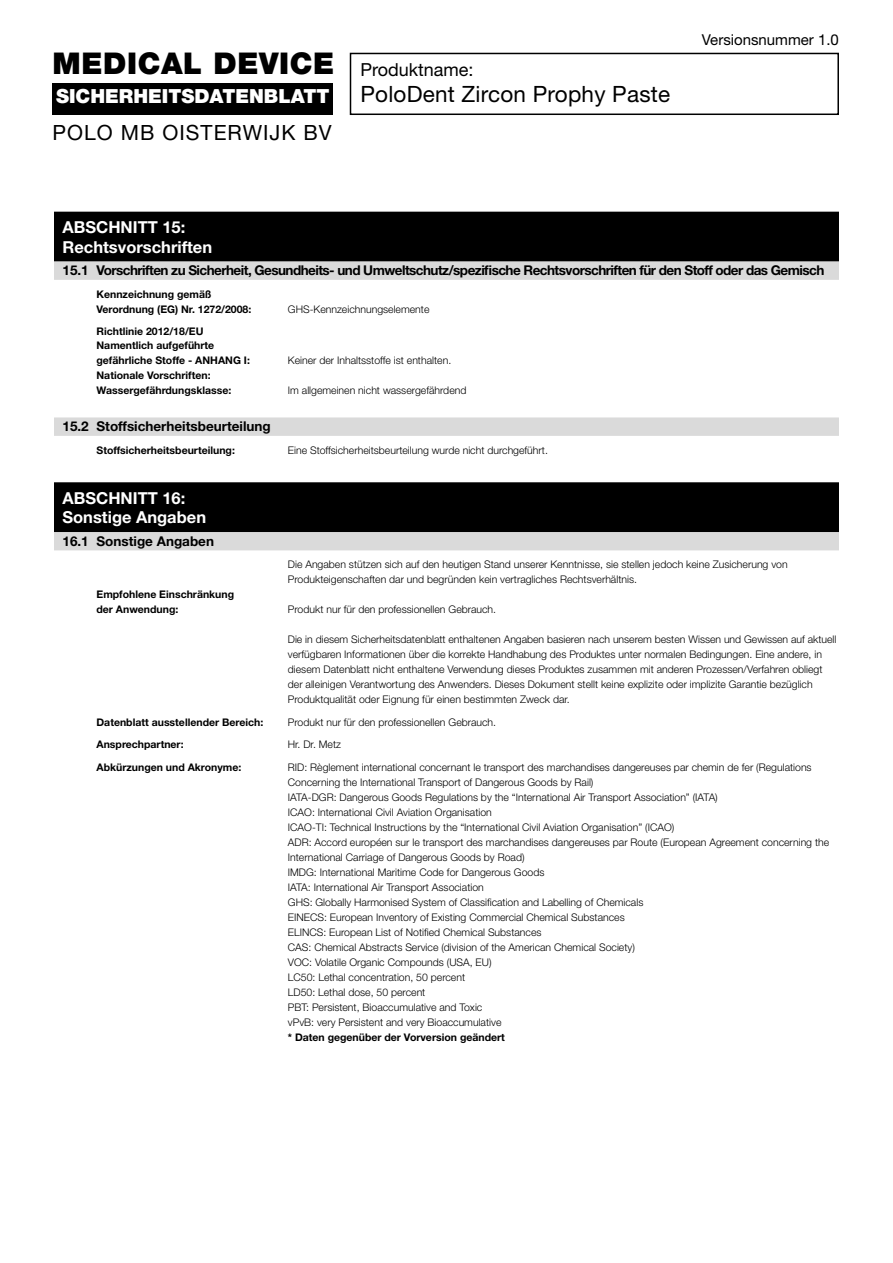
<style>
.page{position:relative;width:893px;height:1263px;background:#fff}
.page>*{position:absolute;margin:0;border:0;box-sizing:border-box;transform-origin:0 0}
.t1{font:900 30px "Helvetica Neue LT Pro";letter-spacing:.02em;color:#000}
.t2{font:22.5px "Helvetica Neue LT Pro";letter-spacing:.01em;color:#000}
.t3{font:21px "Helvetica Neue LT Pro";letter-spacing:.05em;color:#000}
.t4{font:900 19.5px "Helvetica Neue LT Pro";color:#fff}
.t5{font:18px "Helvetica Neue LT Pro";color:#000}
.t6{font:700 16.5px/19.8px "Helvetica Neue LT Pro";color:#fff}
.t7{font:15px "Helvetica Neue LT Pro";color:#000}
.t8{font:700 13.5px "Helvetica Neue LT Pro";letter-spacing:-.04em;color:#000}
.t9{font:700 13.5px "Helvetica Neue LT Pro";color:#000}
.t10{font:300 10.5px/15px "Helvetica Neue LT Pro";color:#000}
.t11{font:700 10.5px/15px "Helvetica Neue LT Pro";color:#000}
</style>
<div class="page">
<div style="left:54px;top:212px;width:785px;height:25px;background:#000"></div>
<div style="left:54px;top:231px;width:785px;height:26px;background:#000"></div>
<div style="left:54px;top:253px;width:785px;height:9px;background:#000"></div>
<div style="left:54px;top:261px;width:785px;height:18px;background:#dadada"></div>
<div style="left:54px;top:275px;width:785px;height:5px;background:#dadada"></div>
<div style="left:54px;top:417px;width:785px;height:18px;background:#dadada"></div>
<div style="left:54px;top:431px;width:785px;height:5px;background:#dadada"></div>
<div style="left:54px;top:482px;width:785px;height:26px;background:#000"></div>
<div style="left:54px;top:502px;width:785px;height:26px;background:#000"></div>
<div style="left:54px;top:523px;width:785px;height:9px;background:#000"></div>
<div style="left:54px;top:532px;width:785px;height:18px;background:#dadada"></div>
<div style="left:350px;top:53px;width:489px;height:62px;border:2px solid #000"></div>
<div style="left:52px;top:83px;width:281px;height:32px;background:#000"></div>
<h1 class="t1" style="left:52px;top:45px;width:283px">MEDICAL DEVICE</h1>
<h3 class="t4" style="left:56px;top:84px;width:275px">SICHERHEITSDATENBLATT</h3>
<h3 class="t3" style="left:52px;top:119px;width:281px">POLO MB OISTERWIJK BV</h3>
<h3 class="t5" style="left:360px;top:59px;width:115px">Produktname:</h3>
<h2 class="t2" style="left:360px;top:80px;width:311px">PoloDent Zircon Prophy Paste</h2>
<h3 class="t7" style="left:702px;top:30px;width:139px">Versionsnummer 1.0</h3>
<h3 class="t6" style="left:62px;top:217px;width:151px">ABSCHNITT 15:<br>Rechtsvorschriften</h3>
<p class="t8" style="left:63px;top:262px;width:763px">15.1 Vorschriften zu Sicherheit, Gesundheits- und Umweltschutz/spezifische Rechtsvorschriften für den Stoff oder das Gemisch</p>
<p class="t11" style="left:97px;top:286px;width:156px">Kennzeichnung gemäß<br>Verordnung (EG) Nr. 1272/2008:</p>
<p class="t10" style="left:288px;top:301px;width:143px">GHS-Kennzeichnungselemente</p>
<p class="t11" style="left:97px;top:324px;width:119px;line-height:13.5px">Richtlinie 2012/18/EU<br>Namentlich aufgeführte</p>
<p class="t11" style="left:97px;top:352px;width:155px">gefährliche Stoffe - ANHANG I:</p>
<p class="t10" style="left:288px;top:352px;width:165px">Keiner der Inhaltsstoffe ist enthalten.</p>
<p class="t11" style="left:97px;top:367px;width:136px">Nationale Vorschriften:<br>Wassergefährdungsklasse:</p>
<p class="t10" style="left:288px;top:382px;width:180px">Im allgemeinen nicht wassergefährdend</p>
<p class="t9" style="left:63px;top:418px;width:210px">15.2 Stoffsicherheitsbeurteilung</p>
<p class="t11" style="left:97px;top:442px;width:140px">Stoffsicherheitsbeurteilung:</p>
<p class="t10" style="left:288px;top:442px;width:262px">Eine Stoffsicherheitsbeurteilung wurde nicht durchgeführt.</p>
<h3 class="t6" style="left:62px;top:487px;width:145px">ABSCHNITT 16:<br>Sonstige Angaben</h3>
<p class="t9" style="left:63px;top:533px;width:153px">16.1 Sonstige Angaben</p>
<p class="t10" style="left:288px;top:557px;width:501px">Die Angaben stützen sich auf den heutigen Stand unserer Kenntnisse, sie stellen jedoch keine Zusicherung von<br>Produkteigenschaften dar und begründen kein vertragliches Rechtsverhältnis.</p>
<p class="t11" style="left:97px;top:587px;width:139px">Empfohlene Einschränkung der Anwendung:</p>
<p class="t10" style="left:288px;top:602px;width:210px">Produkt nur für den professionellen Gebrauch.</p>
<p class="t10" style="left:288px;top:632px;width:550px">Die in diesem Sicherheitsdatenblatt enthaltenen Angaben basieren nach unserem besten Wissen und Gewissen auf aktuell verfügbaren Informationen über die korrekte Handhabung des Produktes unter normalen Bedingungen. Eine andere, in diesem Datenblatt nicht enthaltene Verwendung dieses Produktes zusammen mit anderen Prozessen/Verfahren obliegt der alleinigen Verantwortung des Anwenders. Dieses Dokument stellt keine explizite oder implizite Garantie bezüglich Produktqualität oder Eignung für einen bestimmten Zweck dar.</p>
<p class="t11" style="left:97px;top:714px;width:168px">Datenblatt ausstellender Bereich:</p>
<p class="t10" style="left:288px;top:714px;width:210px">Produkt nur für den professionellen Gebrauch.</p>
<p class="t11" style="left:97px;top:737px;width:89px">Ansprechpartner:</p>
<p class="t10" style="left:288px;top:737px;width:55px">Hr. Dr. Metz</p>
<p class="t11" style="left:97px;top:759px;width:146px">Abkürzungen und Akronyme:</p>
<p class="t10" style="left:288px;top:759px;width:543px">RID: Règlement international concernant le transport des marchandises dangereuses par chemin de fer (Regulations Concerning the International Transport of Dangerous Goods by Rail)<br>IATA-DGR: Dangerous Goods Regulations by the “International Air Transport Association” (IATA)<br>ICAO: International Civil Aviation Organisation<br>ICAO-TI: Technical Instructions by the “International Civil Aviation Organisation” (ICAO)<br>ADR: Accord européen sur le transport des marchandises dangereuses par Route (European Agreement concerning the International Carriage of Dangerous Goods by Road)<br>IMDG: International Maritime Code for Dangerous Goods<br>IATA: International Air Transport Association<br>GHS: Globally Harmonised System of Classification and Labelling of Chemicals<br>EINECS: European Inventory of Existing Commercial Chemical Substances<br>ELINCS: European List of Notified Chemical Substances<br>CAS: Chemical Abstracts Service (division of the American Chemical Society)<br>VOC: Volatile Organic Compounds (USA, EU)<br>LC50: Lethal concentration, 50 percent<br>LD50: Lethal dose, 50 percent<br>PBT: Persistent, Bioaccumulative and Toxic<br>vPvB: very Persistent and very Bioaccumulative</p>
<p class="t11" style="left:288px;top:1029px;width:219px">* Daten gegenüber der Vorversion geändert</p>
</div>
